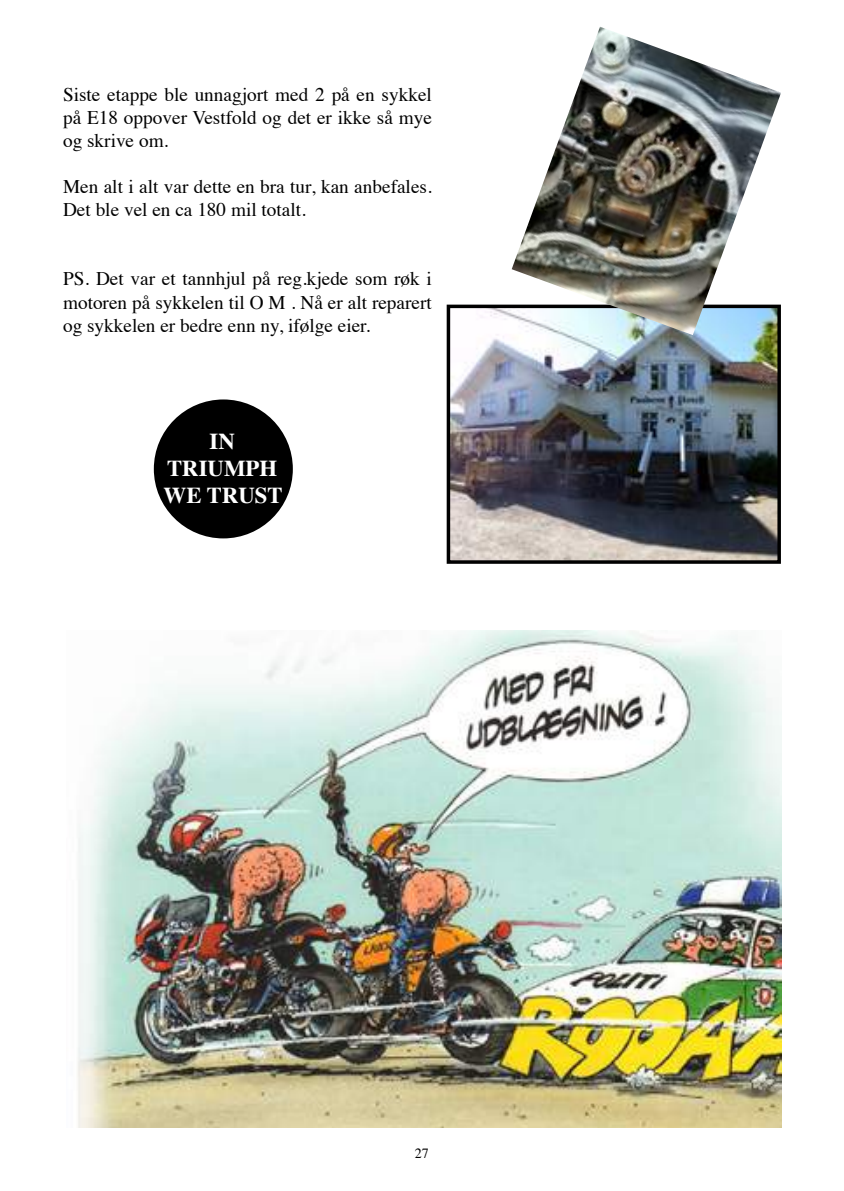
<style>
.page{position:relative;width:844px;height:1191px;background:#fff}
.page>*{position:absolute;margin:0;border:0;box-sizing:border-box;transform-origin:0 0}
.t1{font:700 22.75px/27.3px "Times";color:#fff;text-align:center}
.t2{font:19.25px/23.1px "Times";color:#000;text-align:justify}
.t3{font:14px "Times";color:#000}
</style>
<div class="page">
<img style="left:451px;top:310px;width:324px;height:249px">
<div style="left:446px;top:305px;width:334px;height:259px;border:4px solid #000"></div>
<img style="left:511px;top:27px;width:269px;height:308px">
<div style="left:154px;top:399px;width:139px;height:139px;background:#000;border-radius:50%"></div>
<img style="left:77px;top:630px;width:703px;height:498px">
<p class="t2" style="left:63px;top:81px;width:370px">Siste etappe ble unnagjort med 2 på en sykkel på E18 oppover Vestfold og det er ikke så mye og skrive om.</p>
<p class="t2" style="left:63px;top:173px;width:370px">Men alt i alt var dette en bra tur, kan anbefales.<br>Det ble vel en ca 180 mil totalt.</p>
<p class="t2" style="left:63px;top:266px;width:370px">PS. Det var et tannhjul på reg.kjede som røk i motoren på sykkelen til O M . Nå er alt reparert og sykkelen er bedre enn ny, ifølge eier.</p>
<p class="t1" style="left:164px;top:425px;width:121px">IN<br>TRIUMPH<br>WE TRUST</p>
<p class="t3" style="left:415px;top:1140px;width:15px">27</p>
</div>
